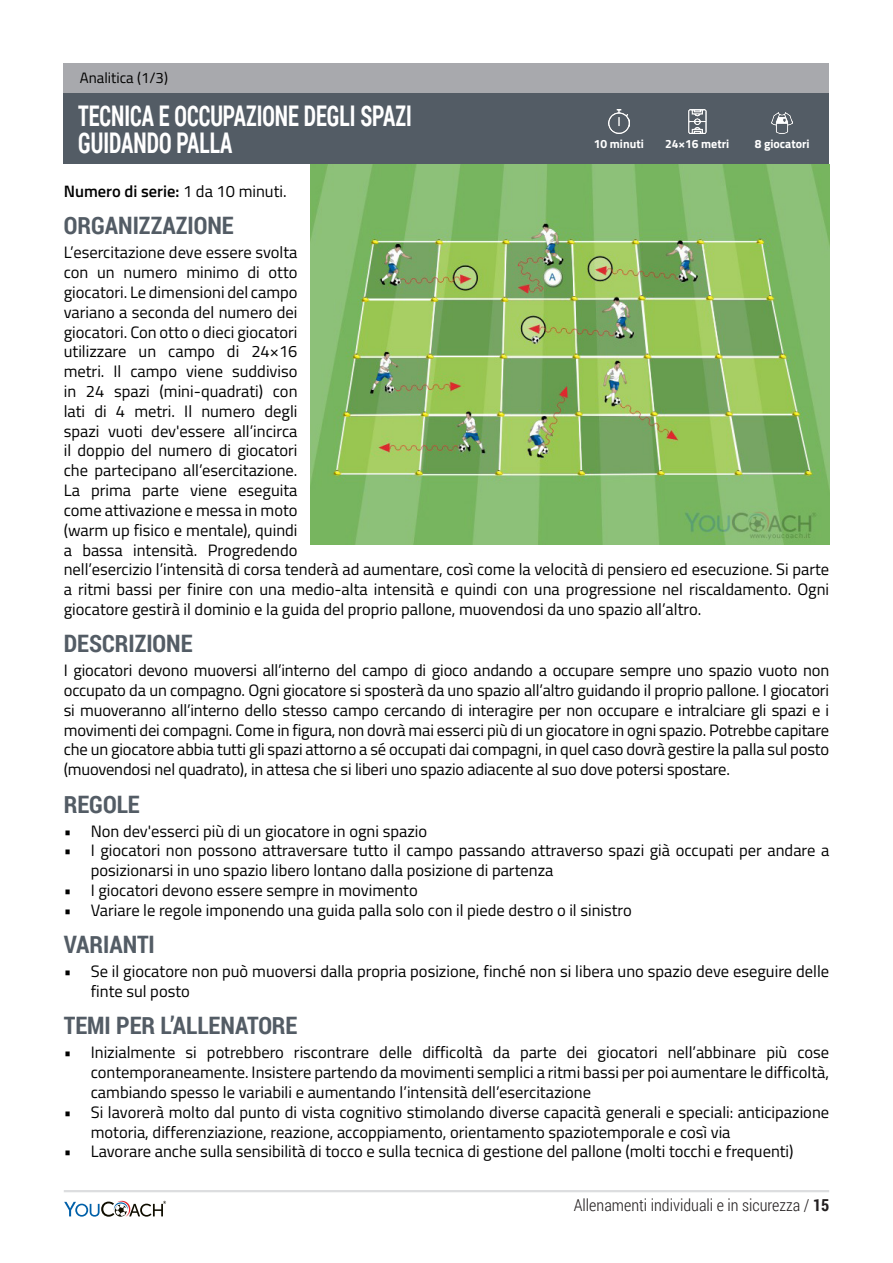
<style>
.page{position:relative;width:893px;height:1263px;background:#fff}
.page>*{position:absolute;margin:0;border:0;box-sizing:border-box;transform-origin:0 0}
.t1{font:700 28.5px "Roboto Condensed";color:#fff;scale:.77 1}
.t2{font:700 24px "Roboto Condensed";color:#535c65}
.t3{font:16.5px/19.8px "Titillium Web";color:#010100}
.t4{font:300 16.5px "Roboto Condensed";color:#231f20}
.t5{font:600 16.5px "Titillium Web";color:#010100}
.t6{font:15px "Titillium Web";color:#010100}
.t7{font:700 12px "Titillium Web";color:#fff}
.s1{font-weight:400}
.s2{font-weight:700}
</style>
<div class="page">
<hr style="left:64px;top:1190px;width:765px;height:2px;background:#dcdddf">
<svg style="left:64px;top:1201px;width:102px;height:16px"></svg>
<img style="left:310px;top:164px;width:519px;height:381px">
<div style="left:64px;top:93px;width:765px;height:71px;background:#535c65"></div>
<div style="left:64px;top:64px;width:765px;height:29px;background:#a8a9ad"></div>
<img style="left:608px;top:110px;width:21px;height:23px">
<img style="left:688px;top:110px;width:18px;height:23px">
<img style="left:771px;top:113px;width:21px;height:21px">
<p class="t6" style="left:80px;top:67px;width:90px">Analitica (1/3)</p>
<p class="t1" style="left:78px;top:95px;width:435px">TECNICA E OCCUPAZIONE DEGLI SPAZI</p>
<p class="t1" style="left:78px;top:122px;width:202px">GUIDANDO PALLA</p>
<p class="t7" style="left:594px;top:135px;width:51px">10 minuti</p>
<p class="t7" style="left:665px;top:135px;width:66px">24×16 metri</p>
<p class="t7" style="left:755px;top:135px;width:57px">8 giocatori</p>
<p class="t5" style="left:64px;top:179px;width:224px">Numero di serie: <span class="s1">1 da 10 minuti.</span></p>
<p class="t2" style="left:64px;top:209px;width:171px">ORGANIZZAZIONE</p>
<p class="t3" style="left:64px;top:242px;width:767px">L’esercitazione deve essere svolta<br>con un numero minimo di otto<br>giocatori. Le dimensioni del campo<br>variano a seconda del numero dei<br>giocatori. Con otto o dieci giocatori<br>utilizzare un campo di 24×16<br>metri. Il campo viene suddiviso<br>in 24 spazi (mini-quadrati) con<br>lati di 4 metri. Il numero degli<br>spazi vuoti dev'essere all’incirca<br>il doppio del numero di giocatori<br>che partecipano all’esercitazione.<br>La prima parte viene eseguita<br>come attivazione e messa in moto<br>(warm up fisico e mentale), quindi<br>a bassa intensità. Progredendo<br>nell’esercizio l’intensità di corsa tenderà ad aumentare, così come la velocità di pensiero ed esecuzione. Si parte a ritmi bassi per finire con una medio-alta intensità e quindi con una progressione nel riscaldamento. Ogni giocatore gestirà il dominio e la guida del proprio pallone, muovendosi da uno spazio all’altro.</p>
<p class="t2" style="left:64px;top:627px;width:130px">DESCRIZIONE</p>
<p class="t3" style="left:64px;top:660px;width:767px;text-align:justify">I giocatori devono muoversi all’interno del campo di gioco andando a occupare sempre uno spazio vuoto non occupato da un compagno. Ogni giocatore si sposterà da uno spazio all’altro guidando il proprio pallone. I giocatori si muoveranno all’interno dello stesso campo cercando di interagire per non occupare e intralciare gli spazi e i movimenti dei compagni. Come in figura, non dovrà mai esserci più di un giocatore in ogni spazio. Potrebbe capitare che un giocatore abbia tutti gli spazi attorno a sé occupati dai compagni, in quel caso dovrà gestire la palla sul posto (muovendosi nel quadrato), in attesa che si liberi uno spazio adiacente al suo dove potersi spostare.</p>
<p class="t2" style="left:64px;top:787px;width:77px">REGOLE</p>
<p class="t3" style="left:64px;top:820px;width:365px">• Non dev'esserci più di un giocatore in ogni spazio</p>
<p class="t3" style="left:91px;top:840px;width:740px;text-indent:-27px">• I giocatori non possono attraversare tutto il campo passando attraverso spazi già occupati per andare a posizionarsi in uno spazio libero lontano dalla posizione di partenza</p>
<p class="t3" style="left:64px;top:879px;width:356px">• I giocatori devono essere sempre in movimento</p>
<p class="t3" style="left:64px;top:899px;width:570px">• Variare le regole imponendo una guida palla solo con il piede destro o il sinistro</p>
<p class="t2" style="left:64px;top:928px;width:93px">VARIANTI</p>
<p class="t3" style="left:91px;top:961px;width:740px;text-indent:-27px">• Se il giocatore non può muoversi dalla propria posizione, finché non si libera uno spazio deve eseguire delle finte sul posto</p>
<p class="t2" style="left:64px;top:1009px;width:235px">TEMI PER L’ALLENATORE</p>
<p class="t3" style="left:91px;top:1042px;width:740px;text-align:justify;text-indent:-27px">• Inizialmente si potrebbero riscontrare delle difficoltà da parte dei giocatori nell’abbinare più cose contemporaneamente. Insistere partendo da movimenti semplici a ritmi bassi per poi aumentare le difficoltà, cambiando spesso le variabili e aumentando l’intensità dell’esercitazione</p>
<p class="t3" style="left:91px;top:1101px;width:740px;text-indent:-27px">• Si lavorerà molto dal punto di vista cognitivo stimolando diverse capacità generali e speciali: anticipazione motoria, differenziazione, reazione, accoppiamento, orientamento spaziotemporale e così via</p>
<p class="t3" style="left:64px;top:1141px;width:731px">• Lavorare anche sulla sensibilità di tocco e sulla tecnica di gestione del pallone (molti tocchi e frequenti)</p>
<p class="t4" style="left:574px;top:1194px;width:257px">Allenamenti individuali e in sicurezza / <span class="s2">15</span></p>
</div>
